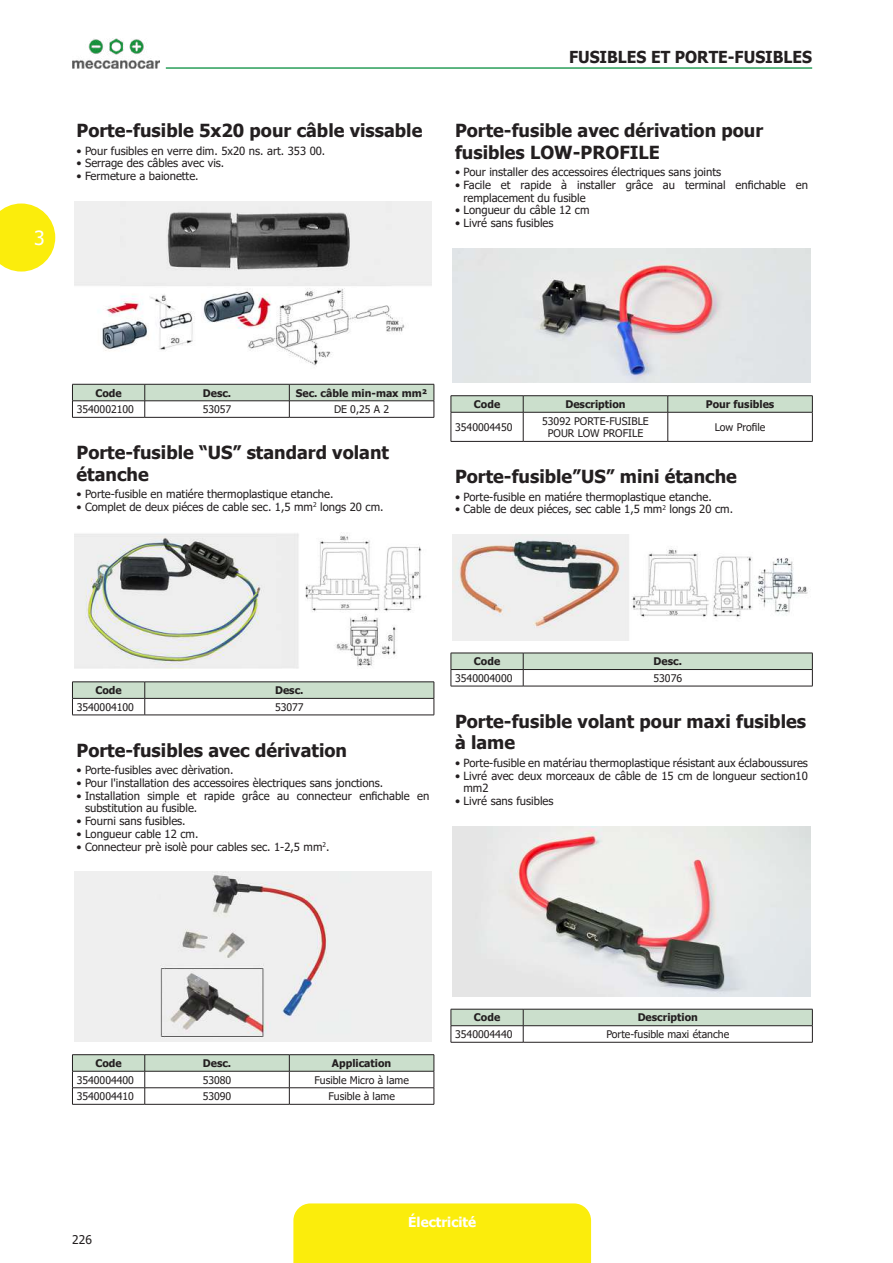
<style>
.page{position:relative;width:893px;height:1263px;background:#fff}
.page>*{position:absolute;margin:0;border:0;box-sizing:border-box;transform-origin:0 0}
.t1{font:19.5px "Tahoma";color:#fff}
.t2{font:700 18px/21.6px "Tahoma";color:#231f20}
.t3{font:700 16.5px "Tahoma";color:#231f20;scale:.95 1}
.t4{font:700 13.5px "Tahoma";color:#fff}
.t5{font:12px "Tahoma";color:#231f20}
.t6{font:11.25px/12.8px "Tahoma";color:#231f20}
.t7{font:10.5px/12.6px "Tahoma";color:#231f20;text-align:center}
.t8{font:700 10.5px "Tahoma";color:#231f20}
</style>
<div class="page">
<div style="left:293px;top:1203px;width:298px;height:60px;background:#fbed0c"></div>
<svg style="left:0;top:203px;width:55px;height:69px"></svg>
<img style="left:72px;top:38px;width:87px;height:31px">
<hr style="left:166px;top:67px;width:646px;height:2px;background:#2a9e59">
<img style="left:74px;top:201px;width:358px;height:165px">
<svg style="left:72px;top:384px;width:363px;height:33px"></svg>
<hr style="left:72px;top:417px;width:73px;height:1px;background:#231f20">
<hr style="left:145px;top:417px;width:144px;height:1px;background:#231f20">
<hr style="left:289px;top:417px;width:145px;height:1px;background:#231f20">
<img style="left:74px;top:532px;width:348px;height:137px">
<svg style="left:72px;top:682px;width:363px;height:33px"></svg>
<hr style="left:72px;top:715px;width:73px;height:1px;background:#231f20">
<hr style="left:145px;top:715px;width:289px;height:1px;background:#231f20">
<img style="left:74px;top:872px;width:358px;height:170px">
<hr style="left:72px;top:1054px;width:73px;height:1px;background:#231f20">
<hr style="left:145px;top:1054px;width:144px;height:1px;background:#231f20">
<hr style="left:289px;top:1054px;width:145px;height:1px;background:#231f20">
<svg style="left:72px;top:1055px;width:363px;height:49px"></svg>
<hr style="left:72px;top:1104px;width:73px;height:1px;background:#231f20">
<hr style="left:145px;top:1104px;width:144px;height:1px;background:#231f20">
<hr style="left:289px;top:1104px;width:145px;height:1px;background:#231f20">
<img style="left:453px;top:248px;width:357px;height:135px">
<hr style="left:451px;top:395px;width:72px;height:1px;background:#231f20">
<hr style="left:523px;top:395px;width:145px;height:1px;background:#231f20">
<hr style="left:668px;top:395px;width:145px;height:1px;background:#231f20">
<svg style="left:451px;top:396px;width:362px;height:45px"></svg>
<hr style="left:451px;top:441px;width:72px;height:1px;background:#231f20">
<hr style="left:523px;top:441px;width:145px;height:1px;background:#231f20">
<hr style="left:668px;top:441px;width:145px;height:1px;background:#231f20">
<img style="left:453px;top:534px;width:355px;height:106px">
<svg style="left:451px;top:653px;width:362px;height:33px"></svg>
<hr style="left:451px;top:686px;width:72px;height:1px;background:#231f20">
<hr style="left:523px;top:686px;width:290px;height:1px;background:#231f20">
<img style="left:453px;top:826px;width:357px;height:170px">
<svg style="left:451px;top:1009px;width:362px;height:33px"></svg>
<hr style="left:451px;top:1042px;width:72px;height:1px;background:#231f20">
<hr style="left:523px;top:1042px;width:290px;height:1px;background:#231f20">
<h1 class="t1" style="left:34px;top:225px;width:12px">3</h1>
<h2 class="t2" style="left:77px;top:120px;width:347px">Porte-fusible 5x20 pour câble vissable</h2>
<p class="t6" style="left:77px;top:145px;width:250px">• Pour fusibles en verre dim. 5x20 ns. art. 353 00.</p>
<p class="t6" style="left:77px;top:158px;width:149px">• Serrage des câbles avec vis.</p>
<p class="t6" style="left:77px;top:170px;width:124px">• Fermeture a baionette.</p>
<h3 class="t3" style="left:569px;top:45px;width:21px">Fusibles</h3>
<h3 class="t3" style="left:651px;top:45px;width:99px">et porte-fusibles</h3>
<h2 class="t2" style="left:455px;top:120px;width:310px">Porte-fusible avec dérivation pour fusibles LOW-PROFILE</h2>
<p class="t6" style="left:455px;top:166px;width:268px">• Pour installer des accessoires électriques sans joints</p>
<p class="t6" style="left:463px;top:179px;width:346px;text-indent:-9px">• Facile et rapide à installer grâce au terminal enfichable en remplacement du fusible</p>
<p class="t6" style="left:455px;top:205px;width:136px">• Longueur du câble 12 cm</p>
<p class="t6" style="left:455px;top:217px;width:100px">• Livré sans fusibles</p>
<p class="t8" style="left:95px;top:385px;width:28px">Code</p>
<p class="t8" style="left:203px;top:385px;width:30px">Desc.</p>
<p class="t8" style="left:296px;top:385px;width:133px">Sec. câble min-max mm²</p>
<p class="t7" style="left:77px;top:404px;width:59px">3540002100</p>
<p class="t7" style="left:203px;top:404px;width:30px">53057</p>
<p class="t7" style="left:334px;top:404px;width:57px">DE 0,25 A 2</p>
<h2 class="t2" style="left:77px;top:442px;width:314px">Porte-fusible “US” standard volant étanche</h2>
<p class="t6" style="left:77px;top:488px;width:258px">• Porte-fusible en matiére thermoplastique etanche.</p>
<p class="t6" style="left:77px;top:501px;width:309px">• Complet de deux piéces de cable sec. 1,5 mm<sup>2</sup> longs 20 cm.</p>
<p class="t8" style="left:474px;top:397px;width:28px">Code</p>
<p class="t8" style="left:565px;top:397px;width:62px">Description</p>
<p class="t8" style="left:706px;top:397px;width:70px">Pour fusibles</p>
<p class="t7" style="left:455px;top:421px;width:59px">3540004450</p>
<p class="t7" style="left:542px;top:415px;width:108px">53092 PORTE-FUSIBLE<br>POUR LOW PROFILE</p>
<p class="t7" style="left:715px;top:421px;width:52px">Low Profile</p>
<h2 class="t2" style="left:455px;top:466px;width:283px">Porte-fusible”US” mini étanche</h2>
<p class="t6" style="left:455px;top:491px;width:258px">• Porte-fusible en matiére thermoplastique etanche.</p>
<p class="t6" style="left:455px;top:503px;width:280px">• Cable de deux piéces, sec cable 1,5 mm<sup>2</sup> longs 20 cm.</p>
<p class="t8" style="left:95px;top:683px;width:28px">Code</p>
<p class="t8" style="left:275px;top:683px;width:30px">Desc.</p>
<p class="t7" style="left:77px;top:701px;width:59px">3540004100</p>
<p class="t7" style="left:275px;top:701px;width:30px">53077</p>
<h2 class="t2" style="left:77px;top:740px;width:272px">Porte-fusibles avec dérivation</h2>
<p class="t6" style="left:77px;top:764px;width:159px">• Porte-fusibles avec dèrivation.</p>
<p class="t6" style="left:77px;top:777px;width:308px">• Pour l'installation des accessoires èlectriques sans jonctions.</p>
<p class="t6" style="left:85px;top:790px;width:346px;text-indent:-9px">• Installation simple et rapide grâce au connecteur enfichable en substitution au fusible.</p>
<p class="t6" style="left:77px;top:815px;width:111px">• Fourni sans fusibles.</p>
<p class="t6" style="left:77px;top:828px;width:123px">• Longueur cable 12 cm.</p>
<p class="t6" style="left:77px;top:841px;width:254px">• Connecteur prè isolè pour cables sec. 1-2,5 mm<sup>2</sup>.</p>
<p class="t8" style="left:474px;top:654px;width:28px">Code</p>
<p class="t8" style="left:654px;top:654px;width:30px">Desc.</p>
<p class="t7" style="left:455px;top:672px;width:59px">3540004000</p>
<p class="t7" style="left:653px;top:672px;width:30px">53076</p>
<h2 class="t2" style="left:455px;top:711px;width:353px">Porte-fusible volant pour maxi fusibles à lame</h2>
<p class="t6" style="left:455px;top:757px;width:354px">• Porte-fusible en matériau thermoplastique résistant aux éclaboussures</p>
<p class="t6" style="left:463px;top:770px;width:346px;text-indent:-9px">• Livré avec deux morceaux de câble de 15 cm de longueur section10 mm2</p>
<p class="t6" style="left:455px;top:795px;width:100px">• Livré sans fusibles</p>
<p class="t8" style="left:95px;top:1056px;width:28px">Code</p>
<p class="t8" style="left:203px;top:1056px;width:30px">Desc.</p>
<p class="t8" style="left:332px;top:1056px;width:61px">Application</p>
<p class="t7" style="left:77px;top:1074px;width:59px">3540004400</p>
<p class="t7" style="left:203px;top:1074px;width:30px">53080</p>
<p class="t7" style="left:314px;top:1074px;width:96px">Fusible Micro à lame</p>
<p class="t7" style="left:77px;top:1090px;width:59px">3540004410</p>
<p class="t7" style="left:203px;top:1090px;width:30px">53090</p>
<p class="t7" style="left:328px;top:1090px;width:68px">Fusible à lame</p>
<p class="t8" style="left:474px;top:1010px;width:28px">Code</p>
<p class="t8" style="left:638px;top:1010px;width:62px">Description</p>
<p class="t7" style="left:455px;top:1028px;width:59px">3540004440</p>
<p class="t7" style="left:606px;top:1028px;width:124px">Porte-fusible maxi étanche</p>
<p class="t5" style="left:72px;top:1231px;width:21px">226</p>
<p class="t4" style="left:408px;top:1212px;width:69px">Électricité</p>
</div>
